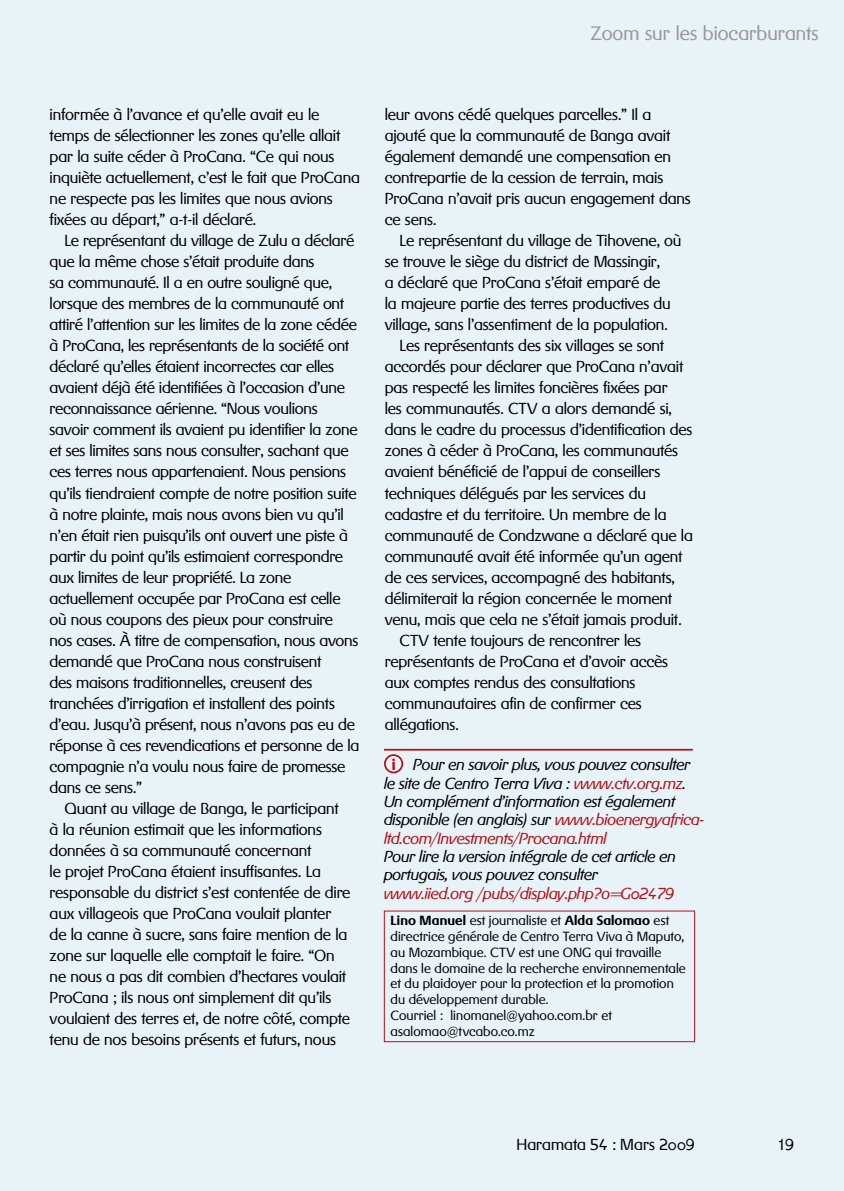
<style>
.page{position:relative;width:844px;height:1191px;background:#fff}
.page>*{position:absolute;margin:0;border:0;box-sizing:border-box;transform-origin:0 0}
.t1{font:300 19.25px "Gerstner BQ";letter-spacing:.005em;color:#97979b}
.t2{font:300 15.75px/21px "Gerstner BQ";letter-spacing:-.01em;color:#000}
.t3{font:italic 300 15.75px/18.4px "Gerstner BQ";letter-spacing:-.015em;color:#000}
.t4{font:italic 300 15.75px "Gerstner BQ";letter-spacing:-.015em;color:#b81114}
.t5{font:500 15.75px "Gerstner BQ";color:#b81114}
.t6{font:300 13.12px/15.8px "Gerstner BQ";letter-spacing:.01em;color:#000}
.s1{color:#b81114}
.s2{font-weight:500}
</style>
<div class="page">
<div style="left:0;top:0;width:843px;height:1191px;background:#e8f3f9"></div>
<hr style="left:384px;top:749px;width:308px;height:1px;background:#b81114">
<div style="left:384px;top:754px;width:19px;height:19px;border:2px solid #b81114;border-radius:50%"></div>
<div style="left:384px;top:910px;width:310px;height:132px;border:1px solid #b81114"></div>
<p class="t1" style="left:590px;top:21px;width:230px">Zoom sur les biocarburants</p>
<p class="t2" style="left:50px;top:104px;width:312px">informée à l’avance et qu’elle avait eu le temps de sélectionner les zones qu’elle allait par la suite céder à ProCana. “Ce qui nous inquiète actuellement, c’est le fait que ProCana ne respecte pas les limites que nous avions fixées au départ,” a-t-il déclaré.</p>
<p class="t2" style="left:50px;top:230px;width:311px;text-indent:15px">Le représentant du village de Zulu a déclaré que la même chose s’était produite dans<br>sa communauté. Il a en outre souligné que, lorsque des membres de la communauté ont attiré l’attention sur les limites de la zone cédée à ProCana, les représentants de la société ont déclaré qu’elles étaient incorrectes car elles avaient déjà été identifiées à l’occasion d’une reconnaissance aérienne. “Nous voulions savoir comment ils avaient pu identifier la zone et ses limites sans nous consulter, sachant que ces terres nous appartenaient. Nous pensions qu’ils tiendraient compte de notre position suite à notre plainte, mais nous avons bien vu qu’il n’en était rien puisqu’ils ont ouvert une piste à partir du point qu’ils estimaient correspondre aux limites de leur propriété. La zone actuellement occupée par ProCana est celle où nous coupons des pieux pour construire nos cases. À titre de compensation, nous avons demandé que ProCana nous construisent<br>des maisons traditionnelles, creusent des tranchées d’irrigation et installent des points d’eau. Jusqu’à présent, nous n’avons pas eu de réponse à ces revendications et personne de la compagnie n’a voulu nous faire de promesse dans ce sens.”</p>
<p class="t2" style="left:50px;top:797px;width:302px;text-indent:15px">Quant au village de Banga, le participant à la réunion estimait que les informations données à sa communauté concernant<br>le projet ProCana étaient insuffisantes. La responsable du district s’est contentée de dire aux villageois que ProCana voulait planter de la canne à sucre, sans faire mention de la zone sur laquelle elle comptait le faire. “On ne nous a pas dit combien d’hectares voulait ProCana ; ils nous ont simplement dit qu’ils voulaient des terres et, de notre côté, compte tenu de nos besoins présents et futurs, nous</p>
<p class="t2" style="left:384px;top:104px;width:307px">leur avons cédé quelques parcelles.” Il a ajouté que la communauté de Banga avait également demandé une compensation en contrepartie de la cession de terrain, mais ProCana n’avait pris aucun engagement dans ce sens.</p>
<p class="t2" style="left:399px;top:230px;width:283px">Le représentant du village de Tihovene, où</p>
<p class="t2" style="left:384px;top:251px;width:277px">se trouve le siège du district de Massingir,</p>
<p class="t2" style="left:384px;top:272px;width:277px">a déclaré que ProCana s’était emparé de</p>
<p class="t2" style="left:384px;top:293px;width:287px">la majeure partie des terres productives du</p>
<p class="t2" style="left:384px;top:314px;width:284px">village, sans l’assentiment de la population.</p>
<p class="t2" style="left:399px;top:335px;width:266px">Les représentants des six villages se sont</p>
<p class="t2" style="left:384px;top:356px;width:300px">accordés pour déclarer que ProCana n’avait</p>
<p class="t2" style="left:384px;top:377px;width:284px">pas respecté les limites foncières fixées par</p>
<p class="t2" style="left:384px;top:398px;width:288px">les communautés. CTV a alors demandé si,</p>
<p class="t2" style="left:384px;top:419px;width:309px">dans le cadre du processus d’identification des</p>
<p class="t2" style="left:384px;top:440px;width:295px">zones à céder à ProCana, les communautés</p>
<p class="t2" style="left:384px;top:461px;width:277px">avaient bénéficié de l’appui de conseillers</p>
<p class="t2" style="left:384px;top:482px;width:263px">techniques délégués par les services du</p>
<p class="t2" style="left:384px;top:503px;width:283px">cadastre et du territoire. Un membre de la</p>
<p class="t2" style="left:384px;top:524px;width:309px">communauté de Condzwane a déclaré que la</p>
<p class="t2" style="left:384px;top:545px;width:299px">communauté avait été informée qu’un agent</p>
<p class="t2" style="left:384px;top:566px;width:291px">de ces services, accompagné des habitants,</p>
<p class="t2" style="left:384px;top:587px;width:289px">délimiterait la région concernée le moment</p>
<p class="t2" style="left:384px;top:608px;width:298px">venu, mais que cela ne s’était jamais produit.</p>
<p class="t2" style="left:399px;top:629px;width:243px">CTV tente toujours de rencontrer les</p>
<p class="t2" style="left:384px;top:650px;width:285px">représentants de ProCana et d’avoir accès</p>
<p class="t2" style="left:384px;top:671px;width:252px">aux comptes rendus des consultations</p>
<p class="t2" style="left:384px;top:692px;width:258px">communautaires afin de confirmer ces</p>
<p class="t2" style="left:384px;top:713px;width:76px">allégations.</p>
<p class="t3" style="left:384px;top:755px;width:321px;text-indent:29px">Pour en savoir plus, vous pouvez consulter le site de Centro Terra Viva : <span class="s1">www.ctv.org.mz</span>.<br>Un complément d’information est également disponible (en anglais) sur <span class="s1">www.bioenergyafrica&shy;ltd.com/Investments/Procana.html</span></p>
<p class="t3" style="left:384px;top:847px;width:293px">Pour lire la version intégrale de cet article en portugais, vous pouvez consulter</p>
<p class="t4" style="left:384px;top:884px;width:292px">www.iied.org /pubs/display.php?o=G02479</p>
<p class="t5" style="left:391px;top:754px;width:5px">i</p>
<p class="t6" style="left:390px;top:913px;width:296px"><span class="s2">Lino Manuel</span> est journaliste et <span class="s2">Alda Salomao</span> est directrice générale de Centro Terra Viva à Maputo, au Mozambique. CTV est une ONG qui travaille dans le domaine de la recherche environnementale et du plaidoyer pour la protection et la promotion du développement durable.<br>Courriel : linomanel@yahoo.com.br et asalomao@tvcabo.co.mz</p>
<p class="t2" style="left:516px;top:1133px;width:180px">Haramata 54 : Mars 2009</p>
<p class="t2" style="left:777px;top:1133px;width:18px">19</p>
</div>
